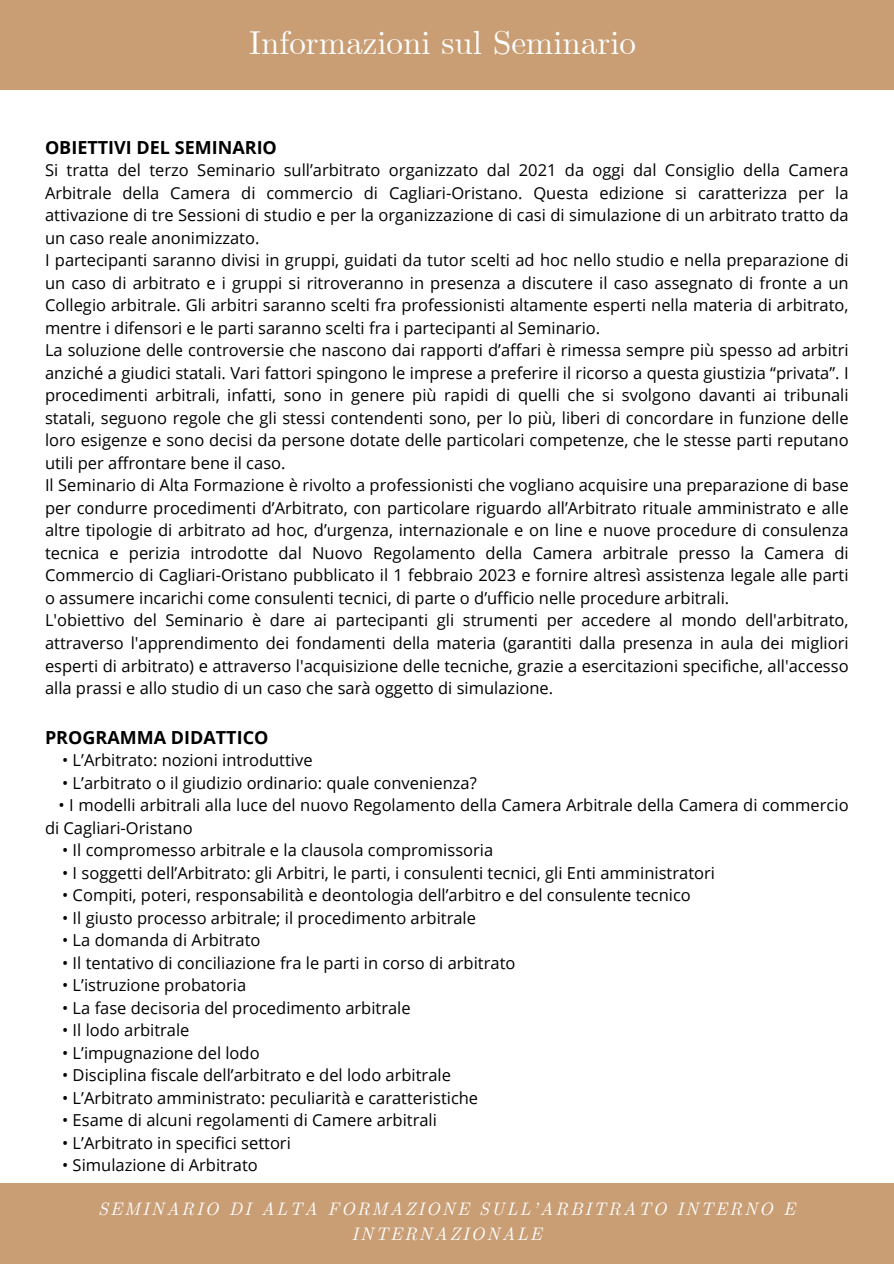
<style>
.page{position:relative;width:894px;height:1264px;background:#fff}
.page>*{position:absolute;margin:0;border:0;box-sizing:border-box;transform-origin:0 0}
.t1{font:33px "CMU Serif";color:#fff}
.t2{font:italic 18px/24.8px "CMU Serif";letter-spacing:.1em;color:#fff;text-align:center}
.t3{font:700 18px "Open Sans";color:#000}
.t4{font:16.5px/22.5px "Open Sans";color:#000;text-align:justify}
</style>
<div class="page">
<div style="left:0;top:0;width:893px;height:89px;background:#c99e75"></div>
<div style="left:0;top:1182px;width:893px;height:81px;background:#c99e75"></div>
<h2 class="t1" style="left:249px;top:23px;width:388px">Informazioni sul Seminario</h2>
<p class="t3" style="left:45px;top:134px;width:233px">OBIETTIVI DEL SEMINARIO</p>
<p class="t4" style="left:45px;top:159px;width:804px">Si tratta del terzo Seminario sull’arbitrato organizzato dal 2021 da oggi dal Consiglio della Camera Arbitrale della Camera di commercio di Cagliari-Oristano. Questa edizione si caratterizza per la attivazione di tre Sessioni di studio e per la organizzazione di casi di simulazione di un arbitrato tratto da un caso reale anonimizzato.</p>
<p class="t4" style="left:45px;top:249px;width:804px">I partecipanti saranno divisi in gruppi, guidati da tutor scelti ad hoc nello studio e nella preparazione di un caso di arbitrato e i gruppi si ritroveranno in presenza a discutere il caso assegnato di fronte a un Collegio arbitrale. Gli arbitri saranno scelti fra professionisti altamente esperti nella materia di arbitrato, mentre i difensori e le parti saranno scelti fra i partecipanti al Seminario.</p>
<p class="t4" style="left:45px;top:339px;width:804px">La soluzione delle controversie che nascono dai rapporti d’affari è rimessa sempre più spesso ad arbitri anziché a giudici statali. Vari fattori spingono le imprese a preferire il ricorso a questa giustizia “privata”. I procedimenti arbitrali, infatti, sono in genere più rapidi di quelli che si svolgono davanti ai tribunali statali, seguono regole che gli stessi contendenti sono, per lo più, liberi di concordare in funzione delle loro esigenze e sono decisi da persone dotate delle particolari competenze, che le stesse parti reputano utili per affrontare bene il caso.</p>
<p class="t4" style="left:45px;top:474px;width:804px">Il Seminario di Alta Formazione è rivolto a professionisti che vogliano acquisire una preparazione di base per condurre procedimenti d’Arbitrato, con particolare riguardo all’Arbitrato rituale amministrato e alle altre tipologie di arbitrato ad hoc, d’urgenza, internazionale e on line e nuove procedure di consulenza tecnica e perizia introdotte dal Nuovo Regolamento della Camera arbitrale presso la Camera di Commercio di Cagliari-Oristano pubblicato il 1 febbraio 2023 e fornire altresì assistenza legale alle parti o assumere incarichi come consulenti tecnici, di parte o d’ufficio nelle procedure arbitrali.</p>
<p class="t4" style="left:45px;top:609px;width:804px">L'obiettivo del Seminario è dare ai partecipanti gli strumenti per accedere al mondo dell'arbitrato, attraverso l'apprendimento dei fondamenti della materia (garantiti dalla presenza in aula dei migliori esperti di arbitrato) e attraverso l'acquisizione delle tecniche, grazie a esercitazioni specifiche, all'accesso alla prassi e allo studio di un caso che sarà oggetto di simulazione.</p>
<p class="t3" style="left:45px;top:724px;width:225px">PROGRAMMA DIDATTICO</p>
<p class="t4" style="left:62px;top:748px;width:252px">• L’Arbitrato: nozioni introduttive</p>
<p class="t4" style="left:62px;top:771px;width:416px">• L’arbitrato o il giudizio ordinario: quale convenienza?</p>
<p class="t4" style="left:45px;top:793px;width:804px;text-indent:14px">• I modelli arbitrali alla luce del nuovo Regolamento della Camera Arbitrale della Camera di commercio di Cagliari-Oristano</p>
<p class="t4" style="left:62px;top:838px;width:432px">• Il compromesso arbitrale e la clausola compromissoria</p>
<p class="t4" style="left:62px;top:861px;width:654px">• I soggetti dell’Arbitrato: gli Arbitri, le parti, i consulenti tecnici, gli Enti amministratori</p>
<p class="t4" style="left:62px;top:883px;width:630px">• Compiti, poteri, responsabilità e deontologia dell’arbitro e del consulente tecnico</p>
<p class="t4" style="left:62px;top:906px;width:415px">• Il giusto processo arbitrale; il procedimento arbitrale</p>
<p class="t4" style="left:62px;top:928px;width:200px">• La domanda di Arbitrato</p>
<p class="t4" style="left:62px;top:951px;width:454px">• Il tentativo di conciliazione fra le parti in corso di arbitrato</p>
<p class="t4" style="left:62px;top:973px;width:185px">• L’istruzione probatoria</p>
<p class="t4" style="left:62px;top:996px;width:350px">• La fase decisoria del procedimento arbitrale</p>
<p class="t4" style="left:62px;top:1018px;width:129px">• Il lodo arbitrale</p>
<p class="t4" style="left:62px;top:1041px;width:199px">• L’impugnazione del lodo</p>
<p class="t4" style="left:62px;top:1063px;width:390px">• Disciplina fiscale dell’arbitrato e del lodo arbitrale</p>
<p class="t4" style="left:62px;top:1086px;width:417px">• L’Arbitrato amministrato: peculiarità e caratteristiche</p>
<p class="t4" style="left:62px;top:1108px;width:376px">• Esame di alcuni regolamenti di Camere arbitrali</p>
<p class="t4" style="left:62px;top:1131px;width:230px">• L’Arbitrato in specifici settori</p>
<p class="t4" style="left:62px;top:1153px;width:197px">• Simulazione di Arbitrato</p>
<h1 class="t2" style="left:98px;top:1197px;width:698px">SEMINARIO DI ALTA FORMAZIONE SULL’ARBITRATO INTERNO E<br>INTERNAZIONALE</h1>
</div>
